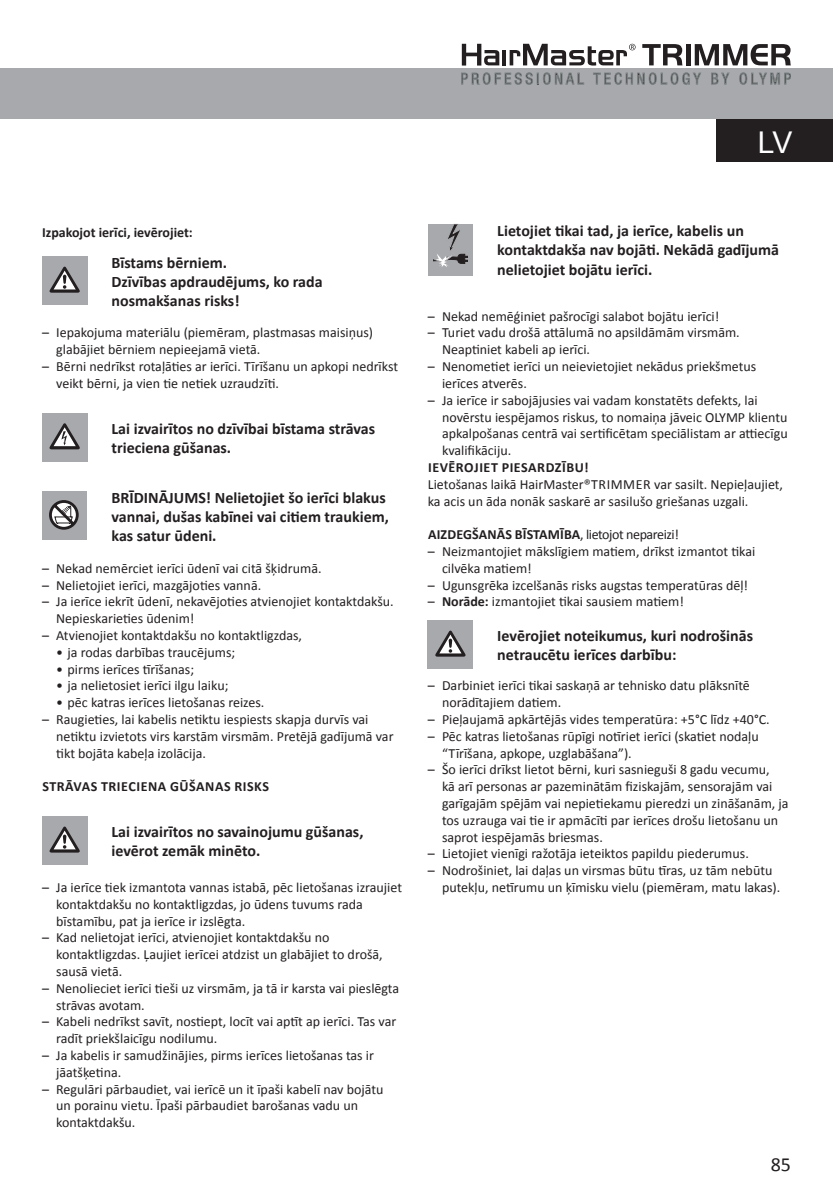
<style>
.page{position:relative;width:833px;height:1184px;background:#fff}
.page>*{position:absolute;margin:0;border:0;box-sizing:border-box;transform-origin:0 0}
.t1{font:30px "Arial";color:#fff}
.t2{font:20px "Calibri";color:#231f20}
.t3{font:700 16px/19.2px "Calibri";color:#231f20}
.t4{font:14px/16.8px "Calibri";color:#231f20}
.t5{font:700 14px "Calibri";letter-spacing:.01em;color:#231f20}
.t6{font:700 14px "Calibri";letter-spacing:.04em;color:#231f20}
.s1{font-weight:400}
.s2{font-weight:700}
</style>
<div class="page">
<div style="left:0;top:69px;width:832px;height:50px;background:#a8a9ad"></div>
<div style="left:716px;top:119px;width:116px;height:42px;background:#231f20"></div>
<svg style="left:461px;top:44px;width:38px;height:22px"></svg>
<hr style="left:502px;top:50px;width:4px;height:15px;background:#231f20">
<svg style="left:509px;top:44px;width:126px;height:22px"></svg>
<svg style="left:642px;top:44px;width:40px;height:21px"></svg>
<div style="left:685px;top:44px;width:5px;height:21px;background:#231f20"></div>
<svg style="left:694px;top:44px;width:96px;height:21px"></svg>
<svg style="left:461px;top:73px;width:123px;height:11px"></svg>
<svg style="left:593px;top:73px;width:107px;height:11px"></svg>
<svg style="left:711px;top:73px;width:18px;height:11px"></svg>
<svg style="left:739px;top:73px;width:51px;height:11px"></svg>
<div style="left:42px;top:256px;width:45px;height:49px;background:#a8a9ad"></div>
<svg style="left:50px;top:267px;width:30px;height:26px"></svg>
<div style="left:42px;top:413px;width:45px;height:48px;background:#a8a9ad"></div>
<svg style="left:50px;top:423px;width:30px;height:26px"></svg>
<div style="left:42px;top:491px;width:45px;height:48px;background:#a8a9ad"></div>
<svg style="left:49px;top:500px;width:30px;height:30px"></svg>
<div style="left:42px;top:816px;width:45px;height:49px;background:#a8a9ad"></div>
<svg style="left:50px;top:826px;width:30px;height:26px"></svg>
<div style="left:428px;top:224px;width:44px;height:51px;background:#a8a9ad"></div>
<svg style="left:433px;top:224px;width:34px;height:43px"></svg>
<div style="left:428px;top:620px;width:45px;height:49px;background:#a8a9ad"></div>
<svg style="left:435px;top:631px;width:30px;height:26px"></svg>
<h1 class="t1" style="left:757px;top:122px;width:36px">LV</h1>
<p class="t5" style="left:42px;top:223px;width:152px">Izpakojot ierīci, ievērojiet:</p>
<p class="t3" style="left:111px;top:253px;width:213px">Bīstams bērniem.<br>Dzīvības apdraudējums, ko rada nosmakšanas risks!</p>
<p class="t4" style="left:56px;top:324px;width:318px;text-indent:-14px">– Iepakojuma materiālu (piemēram, plastmasas maisiņus) glabājiet bērniem nepieejamā vietā.</p>
<p class="t4" style="left:56px;top:358px;width:343px;text-indent:-14px">– Bērni nedrīkst rotaļāties ar ierīci. Tīrīšanu un apkopi nedrīkst veikt bērni, ja vien tie netiek uzraudzīti.</p>
<p class="t3" style="left:111px;top:419px;width:265px">Lai izvairītos no dzīvībai bīstama strāvas trieciena gūšanas.</p>
<p class="t3" style="left:111px;top:488px;width:279px">BRĪDINĀJUMS! Nelietojiet šo ierīci blakus vannai, dušas kabīnei vai citiem traukiem, kas satur ūdeni.</p>
<p class="t4" style="left:42px;top:560px;width:281px">– Nekad nemērciet ierīci ūdenī vai citā šķidrumā.</p>
<p class="t4" style="left:42px;top:576px;width:221px">– Nelietojiet ierīci, mazgājoties vannā.</p>
<p class="t4" style="left:56px;top:593px;width:339px;text-indent:-14px">– Ja ierīce iekrīt ūdenī, nekavējoties atvienojiet kontaktdakšu.<br>Nepieskarieties ūdenim!</p>
<p class="t4" style="left:42px;top:627px;width:261px">– Atvienojiet kontaktdakšu no kontaktligzdas,</p>
<p class="t4" style="left:56px;top:644px;width:180px">• ja rodas darbības traucējums;</p>
<p class="t4" style="left:56px;top:660px;width:139px">• pirms ierīces tīrīšanas;</p>
<p class="t4" style="left:56px;top:677px;width:174px">• ja nelietosiet ierīci ilgu laiku;</p>
<p class="t4" style="left:56px;top:694px;width:210px">• pēc katras ierīces lietošanas reizes.</p>
<p class="t4" style="left:56px;top:711px;width:339px;text-indent:-14px">– Raugieties, lai kabelis netiktu iespiests skapja durvīs vai netiktu izvietots virs karstām virsmām. Pretējā gadījumā var tikt bojāta kabeļa izolācija.</p>
<p class="t6" style="left:42px;top:777px;width:228px">STRĀVAS TRIECIENA GŪŠANAS RISKS</p>
<p class="t3" style="left:111px;top:822px;width:253px">Lai izvairītos no savainojumu gūšanas, ievērot zemāk minēto.</p>
<p class="t4" style="left:56px;top:879px;width:347px;text-indent:-14px">– Ja ierīce tiek izmantota vannas istabā, pēc lietošanas izraujiet kontaktdakšu no kontaktligzdas, jo ūdens tuvums rada bīstamību, pat ja ierīce ir izslēgta.</p>
<p class="t4" style="left:56px;top:929px;width:328px;text-indent:-14px">– Kad nelietojat ierīci, atvienojiet kontaktdakšu no kontaktligzdas. Ļaujiet ierīcei atdzist un glabājiet to drošā, sausā vietā.</p>
<p class="t4" style="left:56px;top:980px;width:344px;text-indent:-14px">– Nenolieciet ierīci tieši uz virsmām, ja tā ir karsta vai pieslēgta strāvas avotam.</p>
<p class="t4" style="left:56px;top:1013px;width:341px;text-indent:-14px">– Kabeli nedrīkst savīt, nostiept, locīt vai aptīt ap ierīci. Tas var radīt priekšlaicīgu nodilumu.</p>
<p class="t4" style="left:56px;top:1047px;width:319px;text-indent:-14px">– Ja kabelis ir samudžinājies, pirms ierīces lietošanas tas ir jāatšķetina.</p>
<p class="t4" style="left:56px;top:1080px;width:328px;text-indent:-14px">– Regulāri pārbaudiet, vai ierīcē un it īpaši kabelī nav bojātu un porainu vietu. Īpaši pārbaudiet barošanas vadu un kontaktdakšu.</p>
<p class="t3" style="left:497px;top:221px;width:283px">Lietojiet tikai tad, ja ierīce, kabelis un kontaktdakša nav bojāti. Nekādā gadījumā nelietojiet bojātu ierīci.</p>
<p class="t4" style="left:428px;top:308px;width:293px">– Nekad nemēģiniet pašrocīgi salabot bojātu ierīci!</p>
<p class="t4" style="left:442px;top:324px;width:299px;text-indent:-14px">– Turiet vadu drošā attālumā no apsildāmām virsmām.<br>Neaptiniet kabeli ap ierīci.</p>
<p class="t4" style="left:442px;top:358px;width:316px;text-indent:-14px">– Nenometiet ierīci un neievietojiet nekādus priekšmetus ierīces atverēs.</p>
<p class="t4" style="left:442px;top:392px;width:347px;text-indent:-14px">– Ja ierīce ir sabojājusies vai vadam konstatēts defekts, lai novērstu iespējamos riskus, to nomaiņa jāveic OLYMP klientu apkalpošanas centrā vai sertificētam speciālistam ar attiecīgu kvalifikāciju.</p>
<p class="t6" style="left:428px;top:458px;width:162px">IEVĒROJIET PIESARDZĪBU!</p>
<p class="t4" style="left:427px;top:476px;width:357px">Lietošanas laikā HairMaster®TRIMMER var sasilt. Nepieļaujiet, ka acis un āda nonāk saskarē ar sasilušo griešanas uzgali.</p>
<p class="t5" style="left:428px;top:525px;width:252px">AIZDEGŠANĀS BĪSTAMĪBA<span class="s1">, lietojot nepareizi!</span></p>
<p class="t4" style="left:442px;top:543px;width:315px;text-indent:-14px">– Neizmantojiet mākslīgiem matiem, drīkst izmantot tikai cilvēka matiem!</p>
<p class="t4" style="left:428px;top:576px;width:322px">– Ugunsgrēka izcelšanās risks augstas temperatūras dēļ!</p>
<p class="t4" style="left:428px;top:593px;width:258px">– <span class="s2">Norāde:</span> izmantojiet tikai sausiem matiem!</p>
<p class="t3" style="left:497px;top:626px;width:257px">Ievērojiet noteikumus, kuri nodrošinās netraucētu ierīces darbību:</p>
<p class="t4" style="left:442px;top:677px;width:309px;text-indent:-14px">– Darbiniet ierīci tikai saskaņā ar tehnisko datu plāksnītē norādītajiem datiem.</p>
<p class="t4" style="left:428px;top:711px;width:343px">– Pieļaujamā apkārtējās vides temperatūra: +5°C līdz +40°C.</p>
<p class="t4" style="left:442px;top:728px;width:318px;text-indent:-14px">– Pēc katras lietošanas rūpīgi notīriet ierīci (skatiet nodaļu “Tīrīšana, apkope, uzglabāšana”).</p>
<p class="t4" style="left:442px;top:761px;width:348px;text-indent:-14px">– Šo ierīci drīkst lietot bērni, kuri sasnieguši 8 gadu vecumu,<br>kā arī personas ar pazeminātām fiziskajām, sensorajām vai garīgajām spējām vai nepietiekamu pieredzi un zināšanām, ja tos uzrauga vai tie ir apmācīti par ierīces drošu lietošanu un saprot iespējamās briesmas.</p>
<p class="t4" style="left:428px;top:845px;width:322px">– Lietojiet vienīgi ražotāja ieteiktos papildu piederumus.</p>
<p class="t4" style="left:442px;top:862px;width:340px;text-indent:-14px">– Nodrošiniet, lai daļas un virsmas būtu tīras, uz tām nebūtu putekļu, netīrumu un ķīmisku vielu (piemēram, matu lakas).</p>
<h2 class="t2" style="left:770px;top:1152px;width:22px">85</h2>
</div>
